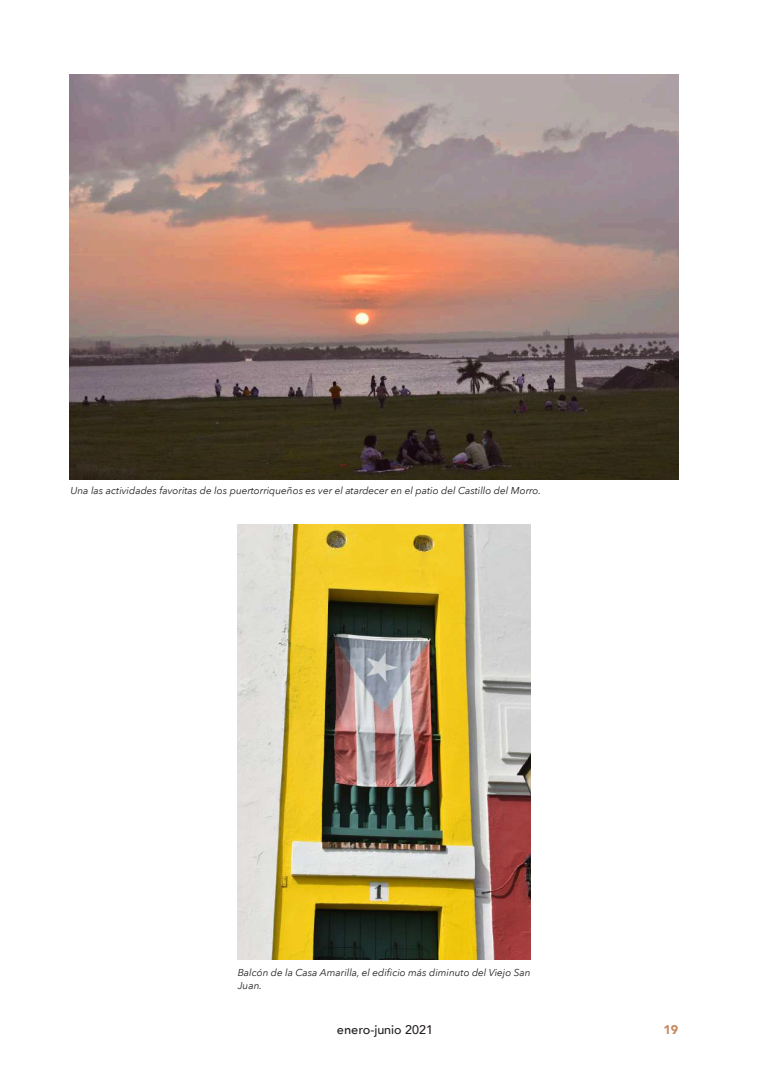
<style>
.page{position:relative;width:773px;height:1081px;background:#fff}
.page>*{position:absolute;margin:0;border:0;box-sizing:border-box;transform-origin:0 0}
.t1{font:500 12.5px "Avenir";color:#231f20}
.t2{font:900 12.5px "Avenir";color:#c6895c}
.t3{font:italic 10px/13.8px "Avenir Next";color:#231f20}
.s1{font-family:"Avenir Next"}
</style>
<div class="page">
<img style="left:70px;top:74px;width:608px;height:405px">
<img style="left:238px;top:524px;width:292px;height:435px">
<p class="t3" style="left:70px;top:483px;width:472px">Una las actividades favoritas de los puertorriqueños es ver el atardecer en el patio del Castillo del Morro.</p>
<p class="t3" style="left:238px;top:965px;width:294px">Balcón de la Casa Amarilla, el edificio más diminuto del Viejo San<br>Juan.</p>
<p class="t1" style="left:337px;top:1019px;width:98px"><span class="s1">enero</span>-junio 2021</p>
<p class="t2" style="left:663px;top:1019px;width:16px">19</p>
</div>
